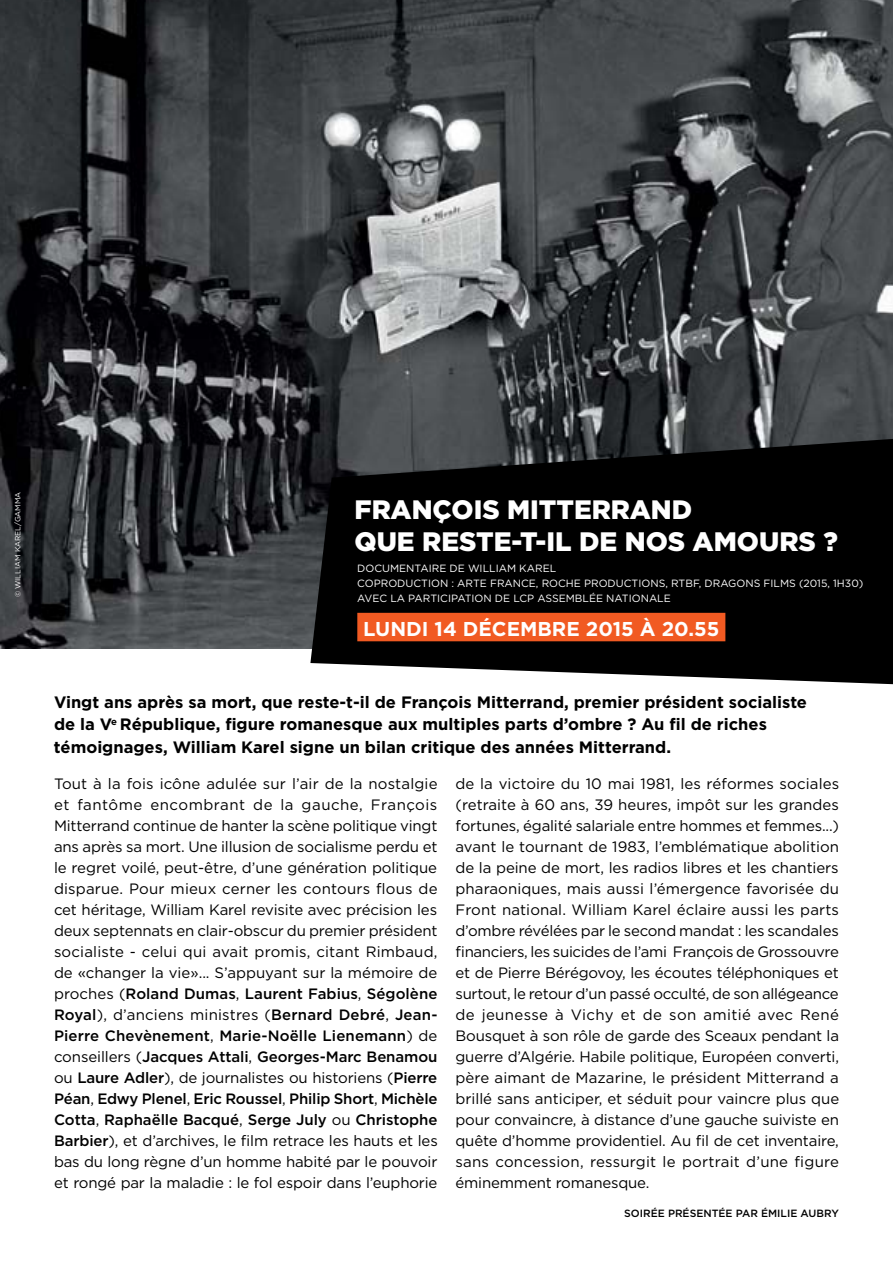
<style>
.page{position:relative;width:893px;height:1263px;background:#fff}
.page>*{position:absolute;margin:0;border:0;box-sizing:border-box;transform-origin:0 0}
.t1{font:900 26.7px "Gotham";color:#fff}
.t2{font:900 26.55px "Gotham";color:#fff}
.t3{font:700 19.95px "Gotham";color:#fff}
.t4{font:700 16.5px/22.5px "Gotham";color:#000}
.t5{font:15px/21px "Gotham";letter-spacing:-.01em;color:#000;text-align:justify}
.t6{font:10.5px/15px "Gotham";color:#fff}
.t7{font:500 10.5px "Gotham";color:#000}
.t8{font:7.5px "Gotham";color:#fff}
.s1{font-weight:500}
</style>
<div class="page">
<img style="left:0;top:0;width:893px;height:648px">
<svg style="left:310px;top:439px;width:583px;height:245px;fill:#000"></svg>
<div style="left:357px;top:613px;width:368px;height:28px;background:#f15a22"></div>
<p class="t8" style="left:13px;top:597px;width:107px;rotate:-90deg">© William KAREL/GAMMA</p>
<h2 class="t2" style="left:355px;top:491px;width:339px">FRANÇOIS MITTERRAND</h2>
<h1 class="t1" style="left:355px;top:523px;width:485px">QUE RESTE-T-IL DE NOS AMOURS ?</h1>
<p class="t6" style="left:357px;top:560px;width:34px">Docume</p>
<p class="t6" style="left:357px;top:560px;width:508px;text-indent:49px">ntaire de William Karel<br>Coproduction : ARTE France, Roche Productions, RTBF, Dragons films (2015, 1h30) avec la participation de LCP Assemb</p>
<p class="t6" style="left:582px;top:590px;width:88px">lée nationale</p>
<h3 class="t3" style="left:363px;top:616px;width:358px">Lundi 14 décembre 2015 à 20.55</h3>
<p class="t4" style="left:54px;top:690px;width:755px">Vingt ans après sa mort, que reste-t-il de François M itterrand, premier président socialiste de la V<sup>e</sup> République, figure romanesque aux multiples parts d’ombre ? Au fil de riches témoignages, William Karel signe un bilan critique des années M itterrand.</p>
<p class="t5" style="left:54px;top:773px;width:385px">Tout à la fois icône adulée sur l’air de la nostalgie et fantôme encombrant de la gauche, François Mitterrand continue de hanter la scène politique vingt ans après sa mort. Une illusion de socialisme perdu et le regret voilé, peut-être, d’une génération politique disparue. Pour mieux cerner les contours flous de cet héritage, William Karel revisite avec précision les deux septennats en clair-obscur du premier président socialiste - celui qui avait promis, citant Rimbaud, de «changer la vie»... S’appuyant sur la mémoire de proches (<span class="s1">Roland Dumas</span>, <span class="s1">Laurent Fabius</span>, <span class="s1">Ségolène Royal</span>), d’anciens ministres (<span class="s1">Bernard Debré</span>, <span class="s1">Jean-Pierre Chevènement</span>, <span class="s1">Marie-Noëlle Lienemann</span>) de conseillers (<span class="s1">Jacques Attali</span>, <span class="s1">Georges-Marc Benamou </span>ou <span class="s1">Laure Adler</span>), de journalistes ou historiens (<span class="s1">Pierre Péan</span>, <span class="s1">Edwy Plenel</span>, <span class="s1">Eric Roussel</span>, <span class="s1">Philip Short</span>, <span class="s1">M ichèle Cotta</span>, <span class="s1">Raphaëlle Bacqué</span>, <span class="s1">Serge July</span> ou <span class="s1">Christophe Barbier</span>), et d’archives, le film retrace les hauts et les bas du long règne d’un homme habité par le pouvoir et rongé par la maladie : le fol espoir dans l’euphorie</p>
<p class="t5" style="left:455px;top:773px;width:385px">de la victoire du 10 mai 1981, les réformes sociales (retraite à 60 ans, 39 heures, impôt sur les grandes fortunes, égalité salariale entre hommes et femmes...) avant le tournant de 1983, l’emblématique abolition de la peine de mort, les radios libres et les chantiers pharaoniques, mais aussi l’émergence favorisée du Front national. William Karel éclaire aussi les parts d’ombre révélées par le second mandat : les scandales financiers, les suicides de l’ami François de Grossouvre et de Pierre Bérégovoy, les écoutes téléphoniques et surtout, le retour d’un passé occulté, de son allégeance de jeunesse à Vichy et de son amitié avec René Bousquet à son rôle de garde des Sceaux pendant la guerre d’Algérie. Habile politique, Européen converti, père aimant de Mazarine, le président Mitterrand a brillé sans anticiper, et séduit pour vaincre plus que pour convaincre, à distance d’une gauche suiviste en quête d’homme providentiel. Au fil de cet inventaire, sans concession, ressurgit le portrait d’une figure éminemment romanesque.</p>
<p class="t7" style="left:624px;top:1207px;width:185px">Soirée présentée par émilie Aub</p>
<p class="t7" style="left:824px;top:1207px;width:16px">ry</p>
</div>
